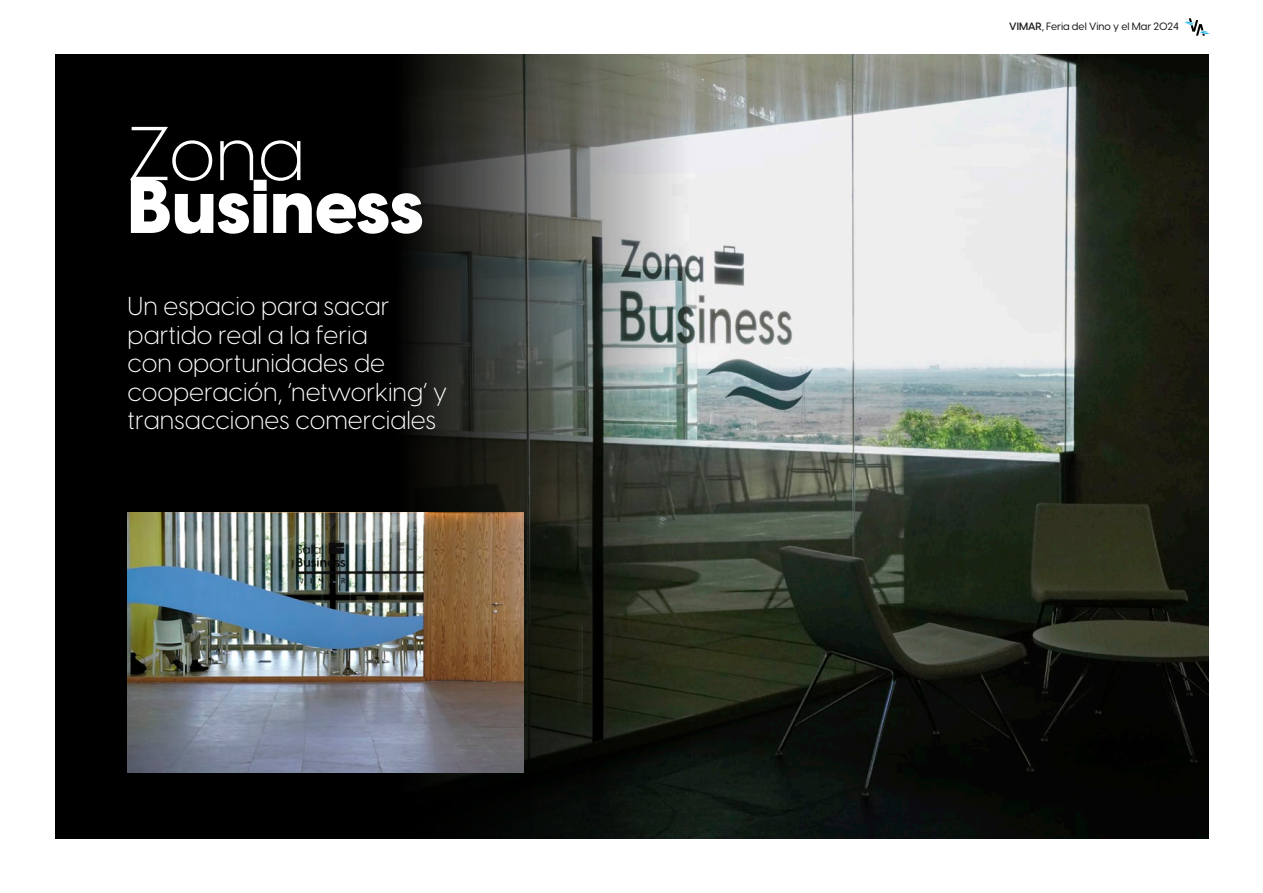
<style>
.page{position:relative;width:1263px;height:893px;background:#fff}
.page>*{position:absolute;margin:0;border:0;box-sizing:border-box;transform-origin:0 0}
.Work_Title{font:800 75px "Visby CF";color:#fff}
.Work_Title-2{font:300 75px "Visby CF";color:#fff}
.Work_Title-3{font:300 25.5px/28.5px "Visby CF";color:#fff}
.t1{font:500 10.5px "Visby CF";color:#1b1b1a}
.s1{font-weight:600}
</style>
<div class="page">
<svg style="left:1184px;top:18px;width:26px;height:18px"></svg>
<div style="left:56px;top:54px;width:1153px;height:785px;background:#000"></div>
<img style="left:932px;top:54px;width:277px;height:785px">
<svg style="left:348px;top:54px;width:584px;height:785px"></svg>
<img style="left:128px;top:513px;width:395px;height:260px">
<p class="Work_Title-2" style="left:128px;top:98px;width:179px">Zona</p>
<p class="Work_Title" style="left:128px;top:146px;width:297px">Business</p>
<p class="Work_Title-3" style="left:128px;top:290px;width:321px">Un espacio para sacar partido real a la feria<br>con oportunidades de cooperación, ‘networking’ y transacciones comerciales</p>
<p class="t1" style="left:1009px;top:19px;width:171px"><span class="s1">VIMAR</span>, Feria del Vino y el Mar 2024</p>
</div>
